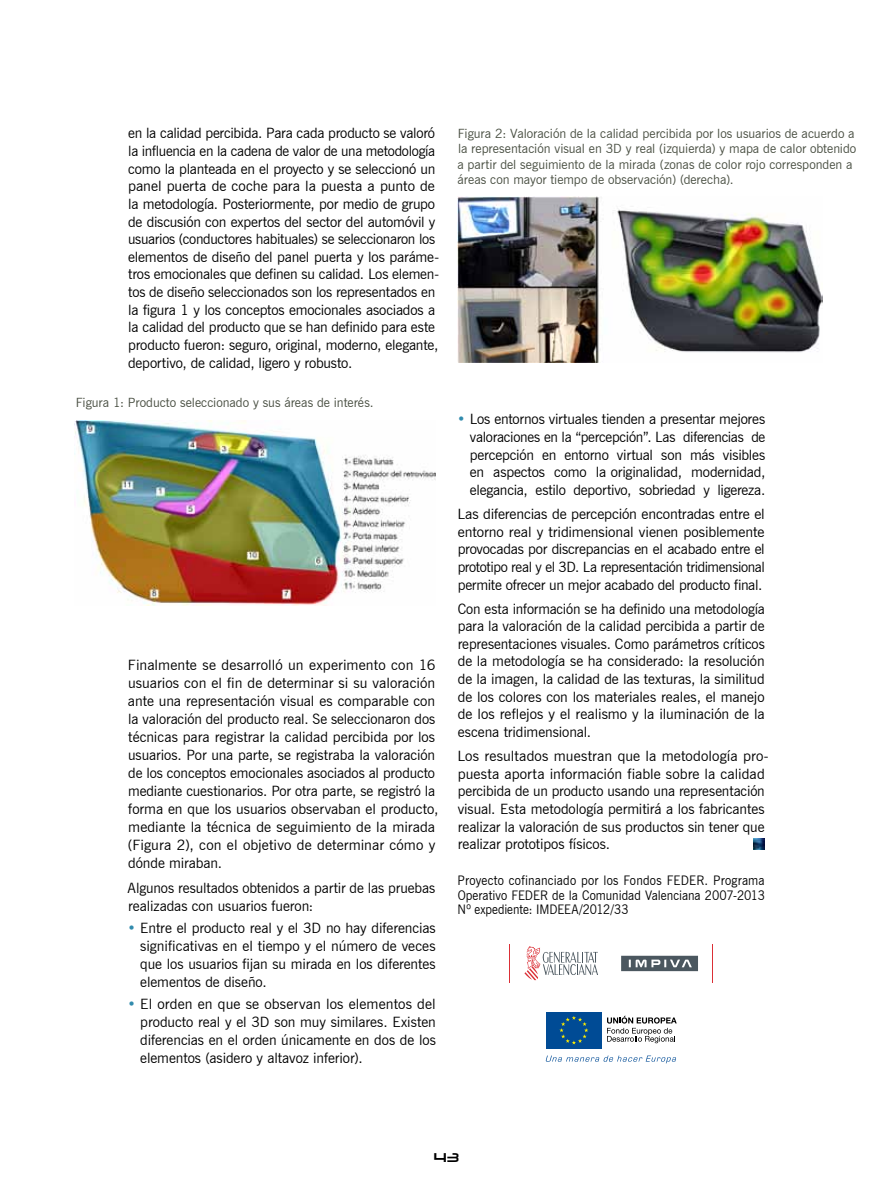
<style>
.page{position:relative;width:893px;height:1191px;background:#fff}
.page>*{position:absolute;margin:0;border:0;box-sizing:border-box;transform-origin:0 0}
.t1{font:14.25px/17.7px "News Gothic BT";letter-spacing:-.01em;color:#000;text-align:justify}
.t2{font:13.2px/14.4px "News Gothic BT";letter-spacing:-.005em;color:#000;text-align:justify;scale:.93 1}
.t3{font:12.75px/15.3px "News Gothic BT";color:#484e41}
.t4{font:12px "Neuropolitical";color:#000}
.s1{color:#318bad}
</style>
<div class="page">
<svg style="left:753px;top:838px;width:12px;height:11px"></svg>
<img style="left:74px;top:420px;width:362px;height:185px">
<img style="left:457px;top:196px;width:366px;height:167px">
<svg style="left:621px;top:955px;width:77px;height:16px"></svg>
<hr style="left:509px;top:944px;width:1px;height:38px;background:#db2f36">
<svg style="left:524px;top:946px;width:74px;height:34px"></svg>
<hr style="left:712px;top:944px;width:1px;height:38px;background:#db2f36">
<svg style="left:546px;top:1055px;width:130px;height:8px"></svg>
<svg style="left:607px;top:1015px;width:70px;height:28px"></svg>
<div style="left:546px;top:1012px;width:56px;height:36px;background:#004b95"></div>
<svg style="left:559px;top:1016px;width:29px;height:28px"></svg>
<p class="t1" style="left:128px;top:124px;width:313px;text-align:left">en la calidad percibida. Para cada producto se valoró la influencia en la cadena de valor de una metodología como la planteada en el proyecto y se seleccionó un panel puerta de coche para la puesta a punto de la metodología. Posteriormente, por medio de grupo de discusión con expertos del sector del automóvil y usuarios (conductores habituales) se seleccionaron los elementos de diseño del panel puerta y los paráme&shy;tros emocionales que definen su calidad. Los elemen&shy;tos de diseño seleccionados son los representados en la figura 1 y los conceptos emocionales asociados a la calidad del producto que se han definido para este producto fueron: seguro, original, moderno, elegante, deportivo, de calidad, ligero y robusto.</p>
<p class="t3" style="left:76px;top:395px;width:300px">Figura 1: Producto seleccionado y sus áreas de interés.</p>
<p class="t1" style="left:128px;top:655px;width:312px;text-align:left">Finalmente se desarrolló un experimento con 16 usuarios con el fin de determinar si su valoración ante una representación visual es comparable con la valoración del producto real. Se seleccionaron dos técnicas para registrar la calidad percibida por los usuarios. Por una parte, se registraba la valoración de los conceptos emocionales asociados al producto mediante cuestionarios. Por otra parte, se registró la forma en que los usuarios observaban el producto, mediante la técnica de seguimiento de la mirada (Figura 2), con el objetivo de determinar cómo y dónde miraban.</p>
<p class="t1" style="left:128px;top:878px;width:309px">Algunos resultados obtenidos a partir de las pruebas realizadas con usuarios fueron:</p>
<p class="t1" style="left:140px;top:918px;width:297px;text-indent:-13px"><span class="s1">•</span> Entre el producto real y el 3D no hay diferencias significativas en el tiempo y el número de veces que los usuarios fijan su mirada en los diferentes elementos de diseño.</p>
<p class="t1" style="left:140px;top:995px;width:297px;text-indent:-13px"><span class="s1">•</span> El orden en que se observan los elementos del producto real y el 3D son muy similares. Existen diferencias en el orden únicamente en dos de los elementos (asidero y altavoz inferior).</p>
<p class="t3" style="left:457px;top:126px;width:400px">Figura 2: Valoración de la calidad percibida por los usuarios de acuerdo a la representación visual en 3D y real (izquierda) y mapa de calor obtenido a partir del seguimiento de la mirada (zonas de color rojo corresponden a áreas con mayor tiempo de observación) (derecha).</p>
<p class="t1" style="left:470px;top:410px;width:297px;text-indent:-13px"><span class="s1">•</span> Los entornos virtuales tienden a presentar mejores valoraciones en la “percepción”. Las diferencias de percepción en entorno virtual son más visibles en aspectos como la originalidad, modernidad, elegancia, estilo deportivo, sobriedad y ligereza.</p>
<p class="t1" style="left:457px;top:505px;width:309px">Las diferencias de percepción encontradas entre el entorno real y tridimensional vienen posiblemente provocadas por discrepancias en el acabado entre el prototipo real y el 3D. La representación tridimensional permite ofrecer un mejor acabado del producto final.</p>
<p class="t1" style="left:458px;top:599px;width:309px">Con esta información se ha definido una metodología para la valoración de la calidad percibida a partir de representaciones visuales. Como parámetros críticos de la metodología se ha considerado: la resolución de la imagen, la calidad de las texturas, la similitud de los colores con los materiales reales, el manejo de los reflejos y el realismo y la iluminación de la escena tridimensional.</p>
<p class="t1" style="left:457px;top:747px;width:313px;text-align:left">Los resultados muestran que la metodología pro&shy;puesta aporta información fiable sobre la calidad percibida de un producto usando una representación visual. Esta metodología permitirá a los fabricantes realizar la valoración de sus productos sin tener que realizar prototipos físicos.</p>
<p class="t2" style="left:458px;top:873px;width:332px">Proyecto cofinanciado por los Fondos FEDER. Programa Operativo FEDER de la Comunidad Valenciana 2007-2013<br>Nº expediente: IMDEEA/2012/33</p>
<p class="t4" style="left:434px;top:1150px;width:27px">43</p>
</div>
